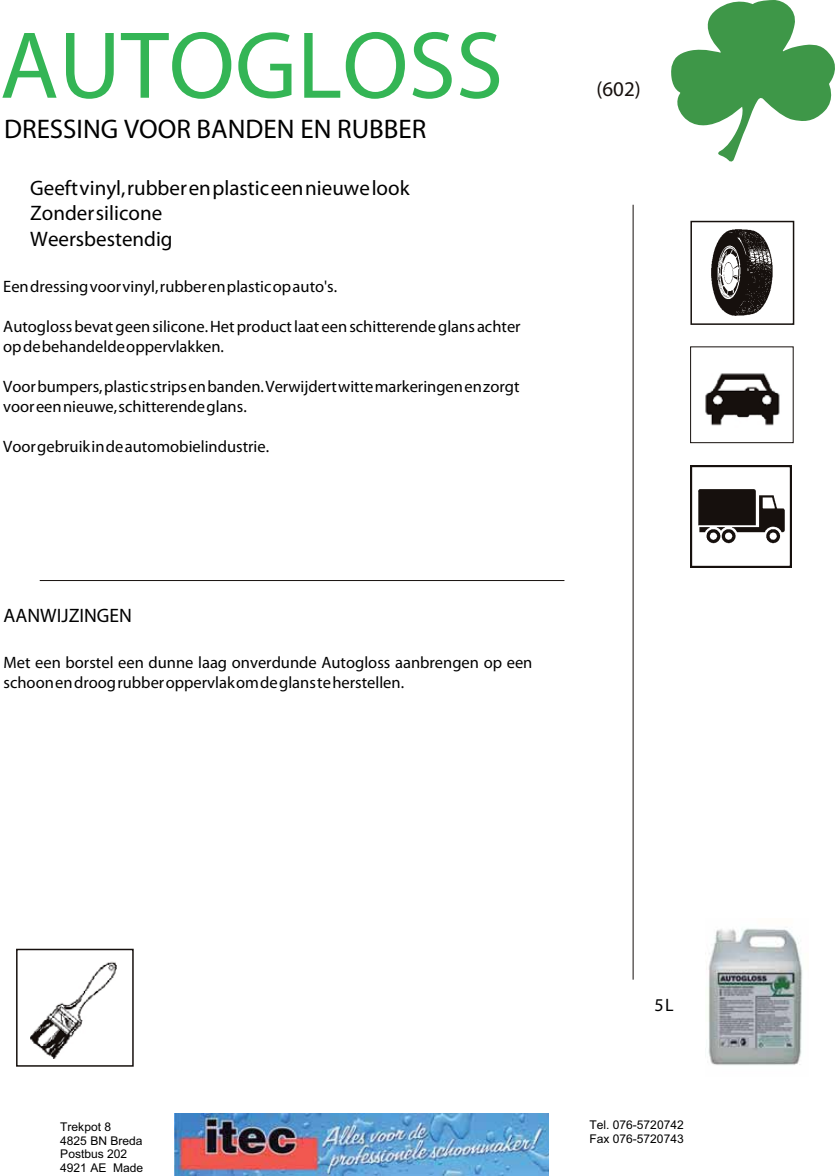
<style>
.page{position:relative;width:835px;height:1176px;background:#fff}
.page>*{position:absolute;margin:0;border:0;box-sizing:border-box;transform-origin:0 0}
.t1{font:700 96px "Univers";color:#34b555}
.t2{font:700 27px "Univers";color:#000}
.t3{font:italic 700 21px/25.5px "Univers";color:#000}
.t4{font:700 21px "Univers";color:#16100d}
.t5{font:700 19.5px "Univers";color:#000}
.t6{font:18px "Univers";color:#000}
.t7{font:16.5px/20.1px "Univers";color:#000}
.t8{font:12px/13.8px "Arial";color:#000}
</style>
<div class="page">
<svg style="left:671px;top:0;width:163px;height:162px"></svg>
<hr style="left:632px;top:205px;width:1px;height:774px;background:#16100d">
<hr style="left:40px;top:580px;width:524px;height:1px;background:#16100d">
<div style="left:690px;top:346px;width:103px;height:97px;border:1px solid #16100d"></div>
<img style="left:705px;top:373px;width:75px;height:53px">
<img style="left:690px;top:466px;width:101px;height:101px">
<div style="left:690px;top:221px;width:104px;height:104px;border:2px solid #16100d"></div>
<img style="left:711px;top:229px;width:62px;height:87px">
<div style="left:16px;top:949px;width:118px;height:117px;border:2px solid #16100d"></div>
<img style="left:30px;top:961px;width:87px;height:97px">
<img style="left:705px;top:928px;width:98px;height:137px">
<img style="left:175px;top:1113px;width:373px;height:62px">
<h1 class="t1" style="left:0;top:8px;width:504px">AUTOGLOSS</h1>
<h2 class="t2" style="left:4px;top:113px;width:423px">DRESSING VOOR BANDEN EN RUBBER</h2>
<p class="t3" style="left:30px;top:177px;width:381px">Geeft vinyl, rubber en plastic een nieuwe look<br>Zonder silicone<br>Weersbestendig</p>
<p class="t7" style="left:3px;top:277px;width:335px">Een dressing voor vinyl, rubber en plastic op auto's.</p>
<p class="t7" style="left:3px;top:317px;width:519px">Autogloss bevat geen silicone. Het product laat een schitterende glans achter op de behandelde oppervlakken.</p>
<p class="t7" style="left:3px;top:378px;width:517px">Voor bumpers, plastic strips en banden. Verwijdert witte markeringen en zorgt voor een nieuwe, schitterende glans.</p>
<p class="t7" style="left:3px;top:438px;width:267px">Voor gebruik in de automobielindustrie.</p>
<p class="t5" style="left:4px;top:603px;width:130px">AANWIJZINGEN</p>
<p class="t7" style="left:4px;top:654px;width:530px">Met een borstel een dunne laag onverdunde Autogloss aanbrengen op een schoon en droog rubber oppervlak om de glans te herstellen.</p>
<p class="t4" style="left:596px;top:76px;width:46px">(602)</p>
<p class="t6" style="left:654px;top:997px;width:21px">5 L</p>
<p class="t8" style="left:60px;top:1119px;width:84px">Trekpot 8<br>4825 BN Breda<br>Postbus 202<br>4921 AE Made</p>
<p class="t8" style="left:589px;top:1118px;width:96px">Tel. 076-5720742<br>Fax 076-5720743</p>
</div>
